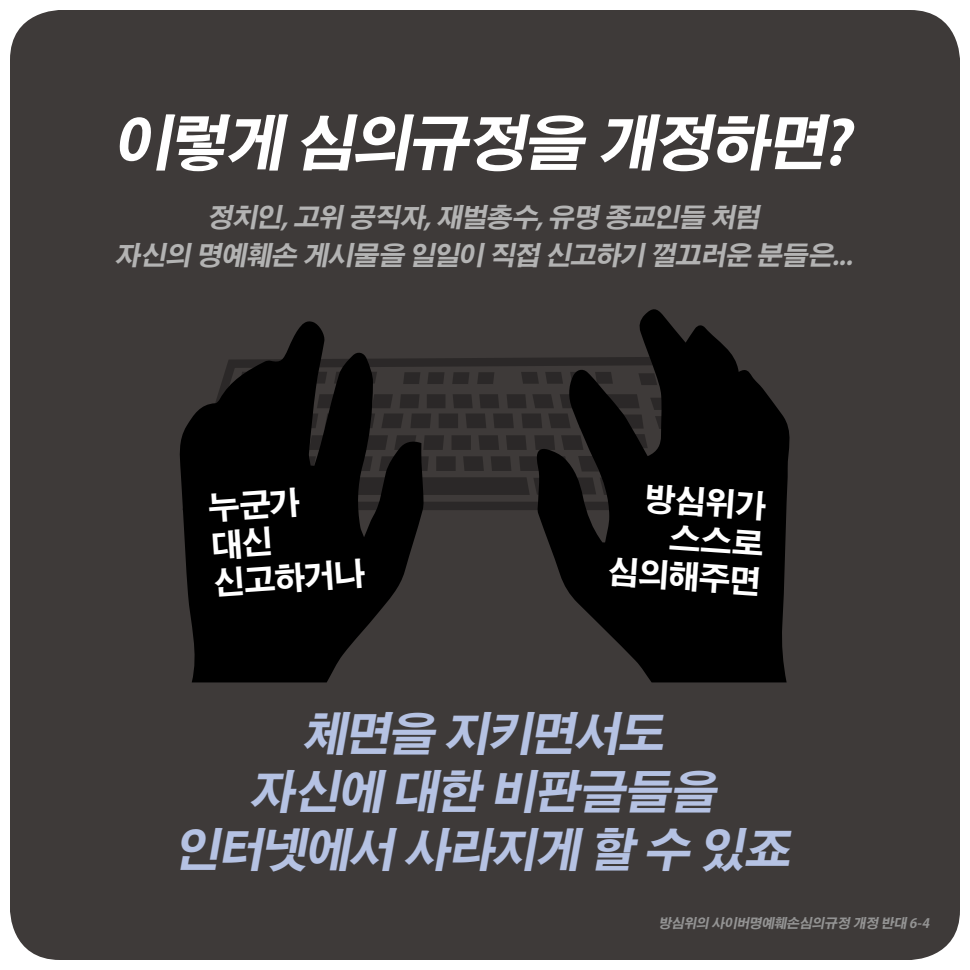
<style>
.page{position:relative;width:970px;height:970px;background:#fff}
.page>*{position:absolute;margin:0;border:0;box-sizing:border-box;transform-origin:0 0}
.t1{font:italic 700 60px "Adobe Gothic Std";color:#fff}
.t2{font:italic 700 46px/58px "Adobe Gothic Std";color:#b5c2e3;text-align:center}
.t3{font:700 31.5px/37.8px "Adobe Gothic Std";color:#fff}
.t4{font:italic 700 26px/38px "Adobe Gothic Std";color:#b3b3b3;text-align:center}
.t5{font:italic 700 13px "Adobe Gothic Std";color:#949494}
</style>
<div class="page">
<div style="left:10px;top:10px;width:950px;height:950px;background:#3e3a39;border-radius:50px"></div>
<svg style="left:424px;top:358px;width:112px;height:152px"></svg>
<svg style="left:427px;top:372px;width:18px;height:12px"></svg>
<svg style="left:452px;top:372px;width:17px;height:12px"></svg>
<svg style="left:477px;top:372px;width:17px;height:12px"></svg>
<svg style="left:521px;top:372px;width:15px;height:12px"></svg>
<svg style="left:424px;top:394px;width:112px;height:101px"></svg>
<svg style="left:179px;top:321px;width:245px;height:361px;fill:#000"></svg>
<svg style="left:536px;top:309px;width:254px;height:373px;fill:#000"></svg>
<h1 class="t1" style="left:112px;top:107px;width:753px">이렇게 심의규정을 개정하면?</h1>
<p class="t4" style="left:114px;top:199px;width:746px">정치인,고위 공직자,재벌총수,유명 종교인들 처럼<br>자신의 명예훼손 게시물을 일일이 직접 신고하기 껄끄러운 분들은...</p>
<p class="t3" style="left:207px;top:490px;width:154px;rotate:-4deg">누군가 대신 신고하거나</p>
<p class="t3" style="left:615px;top:478px;width:155px;text-align:right;rotate:4deg">방심위가 스스로 심의해주면</p>
<h2 class="t2" style="left:174px;top:707px;width:627px">체면을 지키면서도<br>자신에 대한 비판글들을 인터넷에서 사라지게 할 수 있죠</h2>
<p class="t5" style="left:658px;top:916px;width:275px">방심위의 사이버명예훼손심의규정 개정 반대 6-4</p>
</div>
